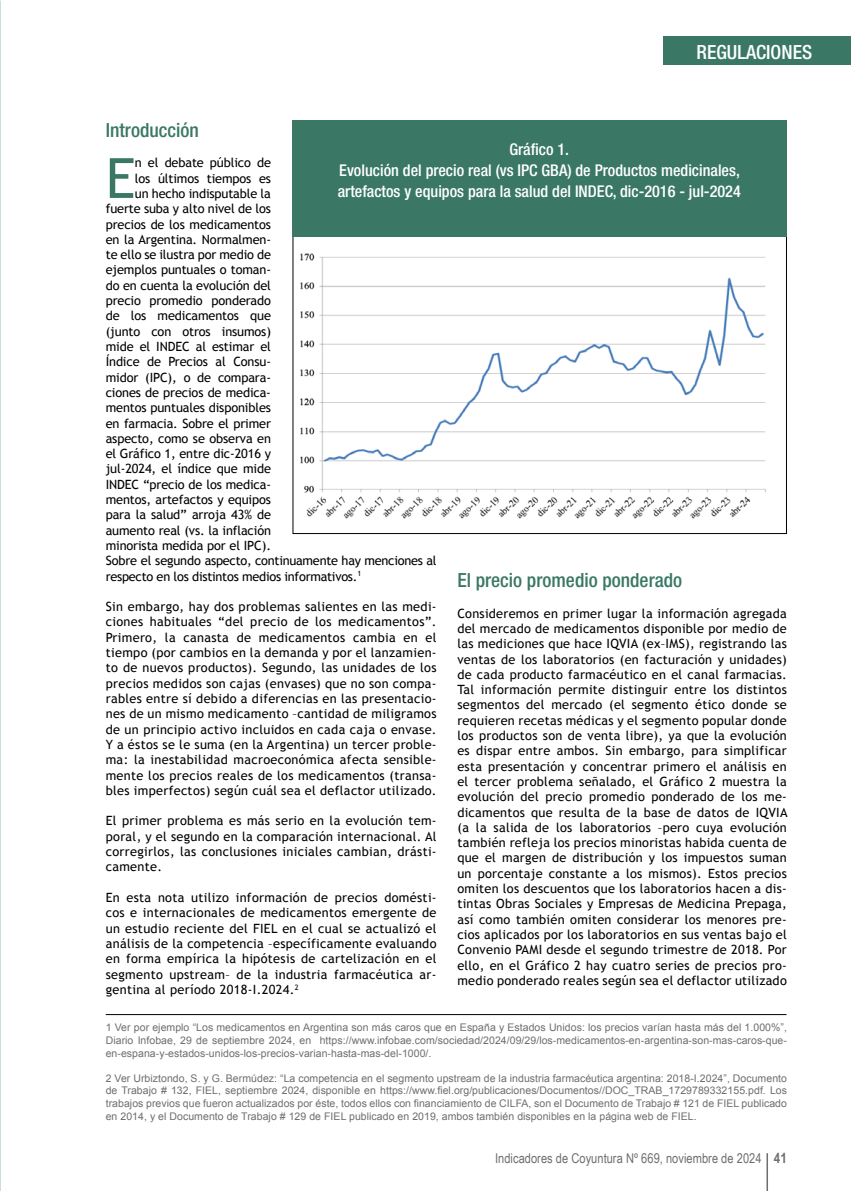
<style>
.page{position:relative;width:851px;height:1191px;background:#fff}
.page>*{position:absolute;margin:0;border:0;box-sizing:border-box;transform-origin:0 0}
.t1{font:55.5px "Trebuchet MS";color:#3a7865}
.t2{font:500 condensed 19.5px "Helvetica Neue";color:#3a7865}
.t3{font:500 condensed 19.5px "Helvetica Neue";color:#fff}
.t4{font:500 condensed 16.2px/21px "Helvetica Neue";color:#fff;text-align:center}
.t5{font:13.5px "Arial Narrow";letter-spacing:.005em;color:#6e6e6e}
.t6{font:12.75px/15.3px "Trebuchet MS";letter-spacing:-.01em;color:#000;text-align:justify}
.t7{font:10.5px/12.6px "Arial";letter-spacing:.005em;color:#6e6e6e;text-align:justify}
.s1{font-weight:700;font-size:14.25px}
</style>
<div class="page">
<hr style="left:106px;top:1014px;width:680px;height:1px;background:#000">
<div style="left:663px;top:37px;width:187px;height:28px;background:#3a7865"></div>
<img style="left:300px;top:253px;width:466px;height:266px">
<div style="left:292px;top:121px;width:494px;height:116px;background:#3a7865"></div>
<hr style="left:766px;top:1153px;width:1px;height:38px;background:#6e6e6e">
<h2 class="t3" style="left:696px;top:41px;width:117px">REGULACIONES</h2>
<h2 class="t2" style="left:106px;top:118px;width:95px">Introducción</h2>
<h1 class="t1" style="left:106px;top:146px;width:31px">E</h1>
<p class="t6" style="left:135px;top:155px;width:137px">n el debate público de</p>
<p class="t4" style="left:338px;top:139px;width:404px">Gráfico 1.<br>Evolución del precio real (vs IPC GBA) de Productos medicinales, artefactos y equipos para la salud del INDEC, dic-2016 - jul-2024</p>
<p class="t6" style="left:135px;top:171px;width:138px">los últimos tiempos es</p>
<p class="t6" style="left:135px;top:186px;width:137px">un hecho indisputable la</p>
<p class="t6" style="left:106px;top:201px;width:167px">fuerte suba y alto nivel de los</p>
<p class="t6" style="left:106px;top:216px;width:167px">precios de los medicamentos</p>
<p class="t6" style="left:106px;top:232px;width:167px">en la Argentina. Normalmen-</p>
<p class="t6" style="left:106px;top:247px;width:167px">te ello se ilustra por medio de</p>
<p class="t6" style="left:106px;top:262px;width:167px">ejemplos puntuales o toman-</p>
<p class="t6" style="left:106px;top:278px;width:167px">do en cuenta la evolución del</p>
<p class="t6" style="left:106px;top:293px;width:167px">precio promedio ponderado</p>
<p class="t6" style="left:106px;top:308px;width:167px">de los medicamentos que</p>
<p class="t6" style="left:106px;top:324px;width:167px">(junto con otros insumos)</p>
<p class="t6" style="left:106px;top:339px;width:167px">mide el INDEC al estimar el</p>
<p class="t6" style="left:106px;top:354px;width:167px">Índice de Precios al Consu-</p>
<p class="t6" style="left:106px;top:369px;width:167px">midor (IPC), o de compara-</p>
<p class="t6" style="left:106px;top:385px;width:167px">ciones de precios de medica-</p>
<p class="t6" style="left:106px;top:400px;width:167px">mentos puntuales disponibles</p>
<p class="t6" style="left:106px;top:415px;width:167px">en farmacia. Sobre el primer</p>
<p class="t6" style="left:106px;top:431px;width:167px">aspecto, como se observa en</p>
<p class="t6" style="left:106px;top:446px;width:167px">el Gráfico 1, entre dic-2016 y</p>
<p class="t6" style="left:106px;top:461px;width:167px">jul-2024, el índice que mide</p>
<p class="t6" style="left:106px;top:477px;width:167px">INDEC “precio de los medica-</p>
<p class="t6" style="left:106px;top:492px;width:167px">mentos, artefactos y equipos</p>
<p class="t6" style="left:106px;top:507px;width:167px">para la salud” arroja 43% de</p>
<p class="t6" style="left:106px;top:522px;width:167px">aumento real (vs. la inflación</p>
<p class="t6" style="left:106px;top:538px;width:167px">minorista medida por el IPC).</p>
<p class="t6" style="left:106px;top:553px;width:332px">Sobre el segundo aspecto, continuamente hay menciones al</p>
<p class="t6" style="left:106px;top:568px;width:257px">respecto en los distintos medios informativos.<sup>1</sup></p>
<p class="t6" style="left:106px;top:599px;width:332px">Sin embargo, hay dos problemas salientes en las medi&shy;ciones habituales “del precio de los medicamentos”.<br>Primero, la canasta de medicamentos cambia en el tiempo (por cambios en la demanda y por el lanzamien&shy;to de nuevos productos). Segundo, las unidades de los precios medidos son cajas (envases) que no son compa&shy;rables entre sí debido a diferencias en las presentacio&shy;nes de un mismo medicamento –cantidad de miligramos de un principio activo incluidos en cada caja o envase.<br>Y a éstos se le suma (en la Argentina) un tercer proble&shy;ma: la inestabilidad macroeconómica afecta sensible&shy;mente los precios reales de los medicamentos (transa&shy;bles imperfectos) según cuál sea el deflactor utilizado.</p>
<p class="t6" style="left:106px;top:813px;width:332px">El primer problema es más serio en la evolución tem&shy;poral, y el segundo en la comparación internacional. Al corregirlos, las conclusiones iniciales cambian, drásti&shy;camente.</p>
<p class="t6" style="left:106px;top:890px;width:332px">En esta nota utilizo información de precios domésti&shy;cos e internacionales de medicamentos emergente de un estudio reciente del FIEL en el cual se actualizó el análisis de la competencia –específicamente evaluando en forma empírica la hipótesis de cartelización en el segmento upstream– de la industria farmacéutica ar&shy;gentina al período 2018-I.2024.<sup>2</sup></p>
<p class="t7" style="left:106px;top:1021px;width:682px">1 Ver por ejemplo “Los medicamentos en Argentina son más caros que en España y Estados Unidos: los precios varían hasta más del 1.000%”, Diario Infobae, 29 de septiembre 2024, en https://www.infobae.com/sociedad/2024/09/29/los-medicamentos-en-argentina-son-mas-caros-que&shy;en-espana-y-estados-unidos-los-precios-varian-hasta-mas-del-1000/.</p>
<p class="t7" style="left:106px;top:1071px;width:682px">2 Ver Urbiztondo, S. y G. Bermúdez: “La competencia en el segmento upstream de la industria farmacéutica argentina: 2018-I.2024”, Documento de Trabajo # 132, FIEL, septiembre 2024, disponible en https://www.fiel.org/publicaciones/Documentos//DOC_TRAB_1729789332155.pdf. Los trabajos previos que fueron actualizados por éste, todos ellos con financiamiento de CILFA, son el Documento de Trabajo # 121 de FIEL publicado en 2014, y el Documento de Trabajo # 129 de FIEL publicado en 2019, ambos también disponibles en la página web de FIEL.</p>
<h2 class="t2" style="left:457px;top:568px;width:226px">El precio promedio ponderado</h2>
<p class="t6" style="left:457px;top:605px;width:331px">Consideremos en primer lugar la información agregada del mercado de medicamentos disponible por medio de las mediciones que hace IQVIA (ex–IMS), registrando las ventas de los laboratorios (en facturación y unidades) de cada producto farmacéutico en el canal farmacias.<br>Tal información permite distinguir entre los distintos segmentos del mercado (el segmento ético donde se requieren recetas médicas y el segmento popular donde los productos son de venta libre), ya que la evolución es dispar entre ambos. Sin embargo, para simplificar esta presentación y concentrar primero el análisis en el tercer problema señalado, el Gráfico 2 muestra la evolución del precio promedio ponderado de los me&shy;dicamentos que resulta de la base de datos de IQVIA (a la salida de los laboratorios –pero cuya evolución también refleja los precios minoristas habida cuenta de que el margen de distribución y los impuestos suman un porcentaje constante a los mismos). Estos precios omiten los descuentos que los laboratorios hacen a dis&shy;tintas Obras Sociales y Empresas de Medicina Prepaga, así como también omiten considerar los menores pre&shy;cios aplicados por los laboratorios en sus ventas bajo el Convenio PAMI desde el segundo trimestre de 2018. Por ello, en el Gráfico 2 hay cuatro series de precios pro&shy;medio ponderado reales según sea el deflactor utilizado</p>
<p class="t5" style="left:495px;top:1148px;width:293px">Indicadores de Coyuntura Nº 669, noviembre de 2024 <span class="s1">41</span></p>
</div>
